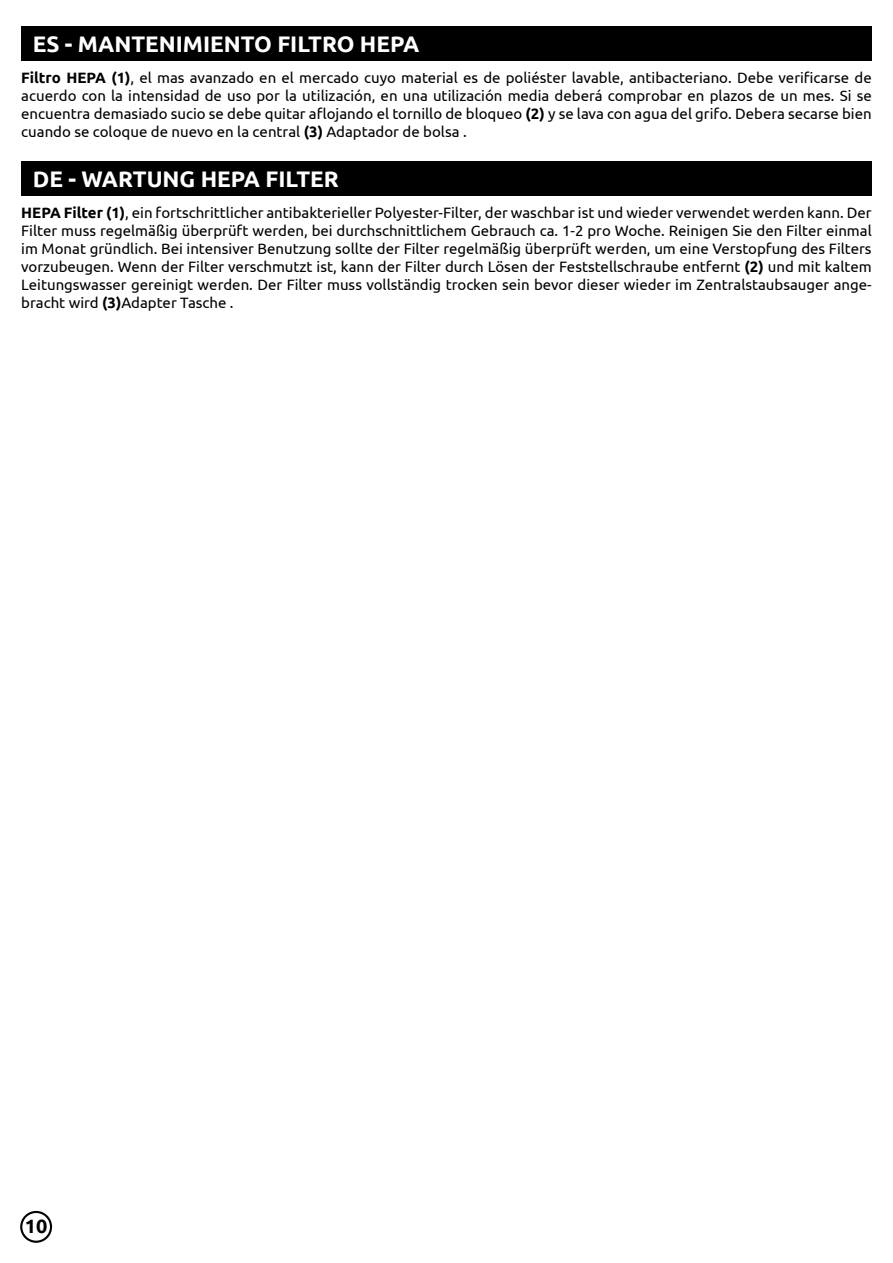
<style>
.page{position:relative;width:893px;height:1263px;background:#fff}
.page>*{position:absolute;margin:0;border:0;box-sizing:border-box;transform-origin:0 0}
.t1{font:700 22.5px "Ubuntu";color:#fff}
.t2{font:700 19.35px "Ubuntu";color:#000001}
.t3{font:15px/18px "Ubuntu";color:#000001;text-align:justify}
.s1{font-weight:700}
</style>
<div class="page">
<div style="left:20px;top:1211px;width:32px;height:32px;border:2px solid #000001;border-radius:50%"></div>
<div style="left:21px;top:26px;width:851px;height:34px;background:#000001"></div>
<div style="left:21px;top:161px;width:851px;height:34px;background:#000001"></div>
<h1 class="t1" style="left:33px;top:31px;width:388px">ES - MANTENIMIENTO FILTRO HEPA</h1>
<p class="t3" style="left:21px;top:68px;width:852px"><span class="s1">Filtro HEPA (1)</span>, el mas avanzado en el mercado cuyo material es de poliéster lavable, antibacteriano. Debe verificarse de acuerdo con la intensidad de uso por la utilización, en una utilización media deberá comprobar en plazos de un mes. Si se encuentra demasiado sucio se debe quitar aflojando el tornillo de bloqueo <span class="s1">(2)</span> y se lava con agua del grifo. Debera secarse bien cuando se coloque de nuevo en la central <span class="s1">(3)</span> Adaptador de bolsa .</p>
<h1 class="t1" style="left:33px;top:165px;width:308px">DE - WARTUNG HEPA FILTER</h1>
<p class="t3" style="left:21px;top:203px;width:852px"><span class="s1">HEPA Filter (1)</span>, ein fortschrittlicher antibakterieller Polyester-Filter, der waschbar ist und wieder verwendet werden kann. Der Filter muss regelmäßig überprüft werden, bei durchschnittlichem Gebrauch ca. 1-2 pro Woche. Reinigen Sie den Filter einmal im Monat gründlich. Bei intensiver Benutzung sollte der Filter regelmäßig überprüft werden, um eine Verstopfung des Filters vorzubeugen. Wenn der Filter verschmutzt ist, kann der Filter durch Lösen der Feststellschraube entfernt <span class="s1">(2)</span> und mit kaltem Leitungswasser gereinigt werden. Der Filter muss vollständig trocken sein bevor dieser wieder im Zentralstaubsauger ange&shy;bracht wird <span class="s1">(3)</span>Adapter Tasche .</p>
<p class="t2" style="left:25px;top:1214px;width:24px">10</p>
</div>
